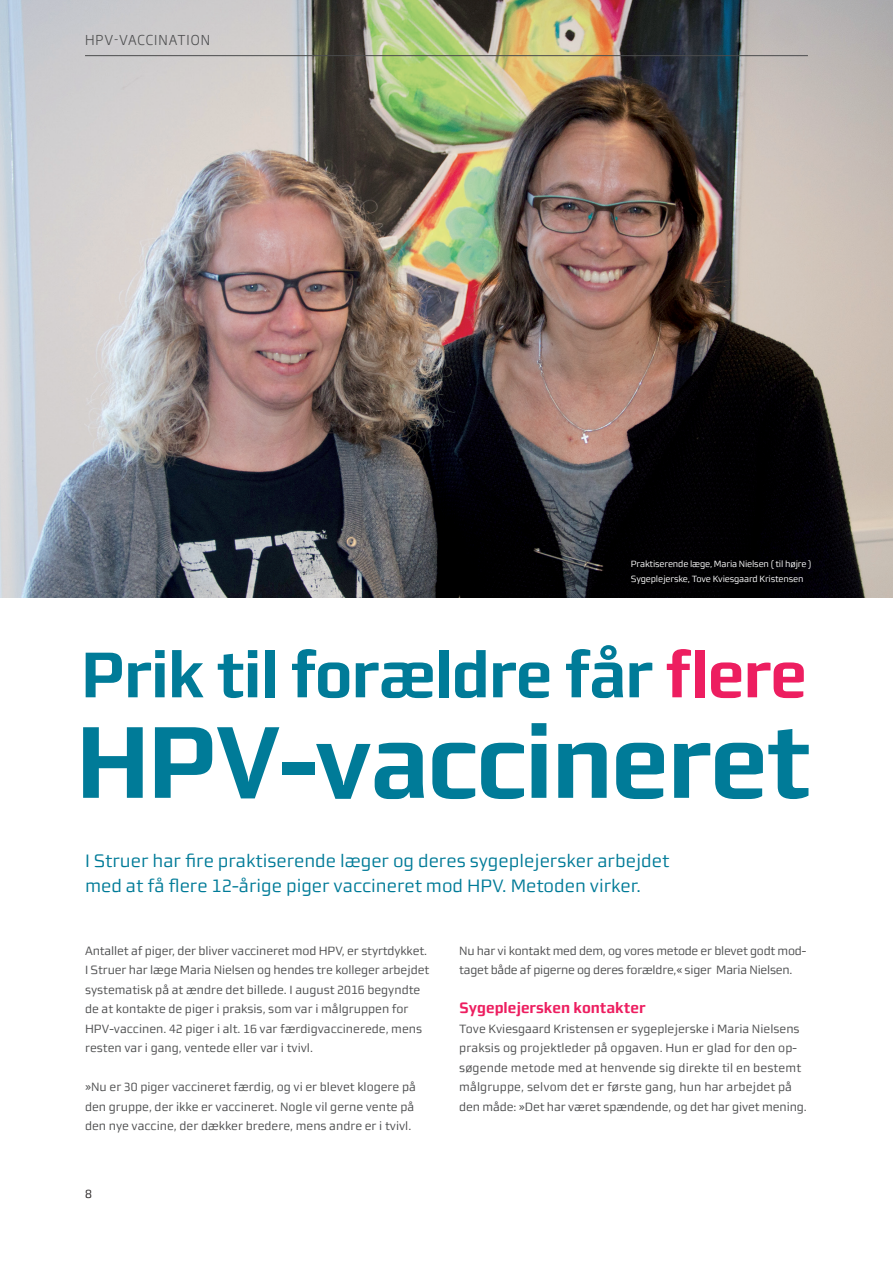
<style>
.page{position:relative;width:893px;height:1263px;background:#fff}
.page>*{position:absolute;margin:0;border:0;box-sizing:border-box;transform-origin:0 0}
.t1{font:700 102px "midtsans";letter-spacing:-.02em;color:#007b98}
.t2{font:700 64.5px "midtsans";letter-spacing:-.02em;color:#007b98}
.t3{font:18px/25.5px "midtsans";color:#007b98}
.t4{font:700 15px "midtsans";color:#ed1e60}
.t5{font:300 13.5px "Soho Gothic Pro";letter-spacing:.07em;color:#4b4c4d}
.t6{font:12px/19.5px "midtsans";color:#4b4c4d}
.t7{font:12px/19.5px "midtsans";letter-spacing:-.02em;color:#4b4c4d}
.t8{font:12px "midtsans";color:#231f20}
.t9{font:9px/15px "midtsans";letter-spacing:-.02em;color:#fff}
.s1{color:#ed1e60}
</style>
<div class="page">
<img style="left:0;top:0;width:893px;height:597px">
<hr style="left:85px;top:55px;width:723px;height:1px;background:#4b4c4d">
<p class="t5" style="left:85px;top:29px;width:127px">HPV-VACCINATION</p>
<p class="t9" style="left:631px;top:556px;width:182px">Praktiserende læge, Maria Nielsen ( til højre )<br>Sygeplejerske, Tove Kviesgaard Kristensen</p>
<h2 class="t2" style="left:81px;top:637px;width:727px">Prik til forældre får <span class="s1">flere</span></h2>
<h1 class="t1" style="left:76px;top:703px;width:737px">HPV-vaccineret</h1>
<h3 class="t3" style="left:85px;top:847px;width:586px">I Struer har fire praktiserende læger og deres sygeplejersker arbejdet med at få flere 12-årige piger vaccineret mod HPV. Metoden virker.</h3>
<p class="t6" style="left:85px;top:941px;width:346px">Antallet af piger, der bliver vaccineret mod HPV, er styrtdykket.<br>I Struer har læge Maria Nielsen og hendes tre kolleger arbejdet systematisk på at ændre det billede. I august 2016 begyndte de at kontakte de piger i praksis, som var i målgruppen for HPV-vaccinen. 42 piger i alt. 16 var færdigvaccinerede, mens resten var i gang, ventede eller var i tvivl.</p>
<p class="t6" style="left:85px;top:1077px;width:332px">»Nu er 30 piger vaccineret færdig, og vi er blevet klogere på den gruppe, der ikke er vaccineret. Nogle vil gerne vente på den nye vaccine, der dækker bredere, mens andre er i tvivl.</p>
<p class="t8" style="left:85px;top:1187px;width:8px">8</p>
<p class="t7" style="left:459px;top:941px;width:348px">Nu har vi kontakt med dem, og vores metode er blevet godt mod&shy;taget både af pigerne og deres forældre,« siger Maria Nielsen.</p>
<p class="t4" style="left:459px;top:999px;width:188px">Sygeplejersken kontakter</p>
<p class="t6" style="left:459px;top:1019px;width:349px">Tove Kviesgaard Kristensen er sygeplejerske i Maria Nielsens praksis og projektleder på opgaven. Hun er glad for den op&shy;søgende metode med at henvende sig direkte til en bestemt målgruppe, selvom det er første gang, hun har arbejdet på den måde: »Det har været spændende, og det har givet mening.</p>
</div>
